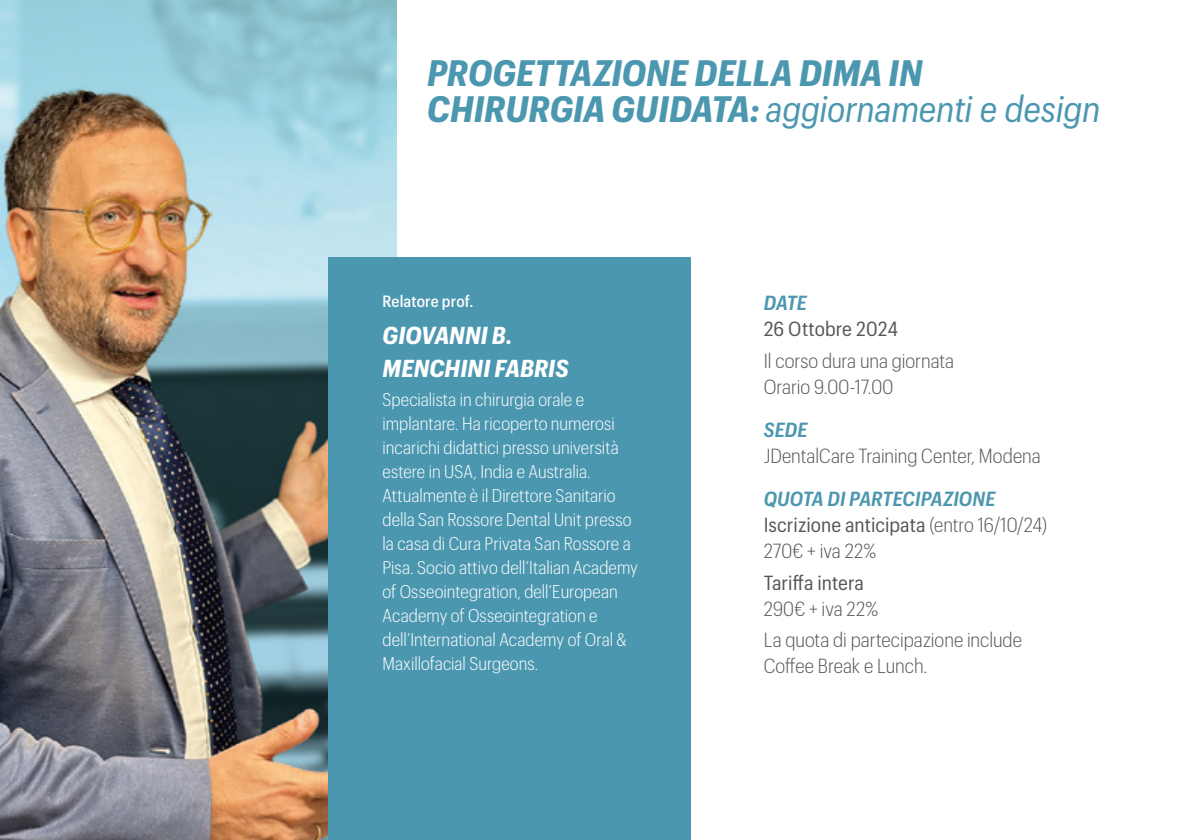
<style>
.page{position:relative;width:1191px;height:840px;background:#fff}
.page>*{position:absolute;margin:0;border:0;box-sizing:border-box;transform-origin:0 0}
.t1{font:italic 700 36px/36px "Graphik Compact";color:#4c97b0}
.t2{font:italic 700 24px/32px "Graphik Compact";letter-spacing:.005em;color:#fff}
.t3{font:300 20px/26px "Graphik Compact";color:#575756}
.t4{font:20px "Graphik Compact";color:#575756}
.t5{font:italic 600 20px "Graphik Compact";letter-spacing:-.005em;color:#4c97b0}
.t6{font:300 18px/24px "Graphik Compact";color:#fff}
.t7{font:500 16px "Graphik Compact";letter-spacing:.01em;color:#fff}
.s1{font-weight:400}
.s2{font-weight:600;font-style:italic;color:#4c97b0}
</style>
<div class="page">
<img style="left:0;top:0;width:397px;height:839px">
<div style="left:328px;top:257px;width:363px;height:582px;background:#4c97b0"></div>
<h1 class="t1" style="left:427px;top:52px;width:674px">PROGETTAZIONE DELLA DIMA IN<br>CHIRURGIA GUIDATA: <span class="s1">aggiornamenti e design</span></h1>
<p class="t7" style="left:382px;top:289px;width:93px">Relatore prof.</p>
<h2 class="t2" style="left:382px;top:317px;width:188px">GIOVANNI B.<br>MENCHINI FABRIS</h2>
<p class="t6" style="left:382px;top:386px;width:257px">Specialista in chirurgia orale e implantare. Ha ricoperto numerosi incarichi didattici presso università estere in USA, India e Australia.<br>Attualmente è il Direttore Sanitario della San Rossore Dental Unit presso la casa di Cura Privata San Rossore a Pisa. Socio attivo dell’Italian Academy of Osseointegration, dell’European Academy of Osseointegration e dell’International Academy of Oral &amp; Maxillofacial Surgeons.</p>
<p class="t5" style="left:763px;top:288px;width:45px">DATE</p>
<p class="t4" style="left:763px;top:314px;width:136px">26 Ottobre 2024</p>
<p class="t3" style="left:763px;top:346px;width:192px">Il corso dura una giornata<br>Orario 9.00-17.00</p>
<p class="t5" style="left:763px;top:414px;width:45px">SEDE</p>
<p class="t3" style="left:763px;top:441px;width:278px">JDentalCare Training Center, Modena</p>
<p class="t3" style="left:763px;top:484px;width:285px"><span class="s2">QUOTA DI PARTECIPAZIONE<br></span><span class="s1">Iscrizione anticipata</span> (entro 16/10/24)<br>270€ + iva 22%</p>
<p class="t4" style="left:763px;top:567px;width:102px">Tariffa intera</p>
<p class="t3" style="left:763px;top:591px;width:260px;line-height:31.6px">290€ + iva 22%<br>La quota di partecipazione include</p>
<p class="t3" style="left:763px;top:651px;width:165px">Coffee Break e Lunch.</p>
</div>
